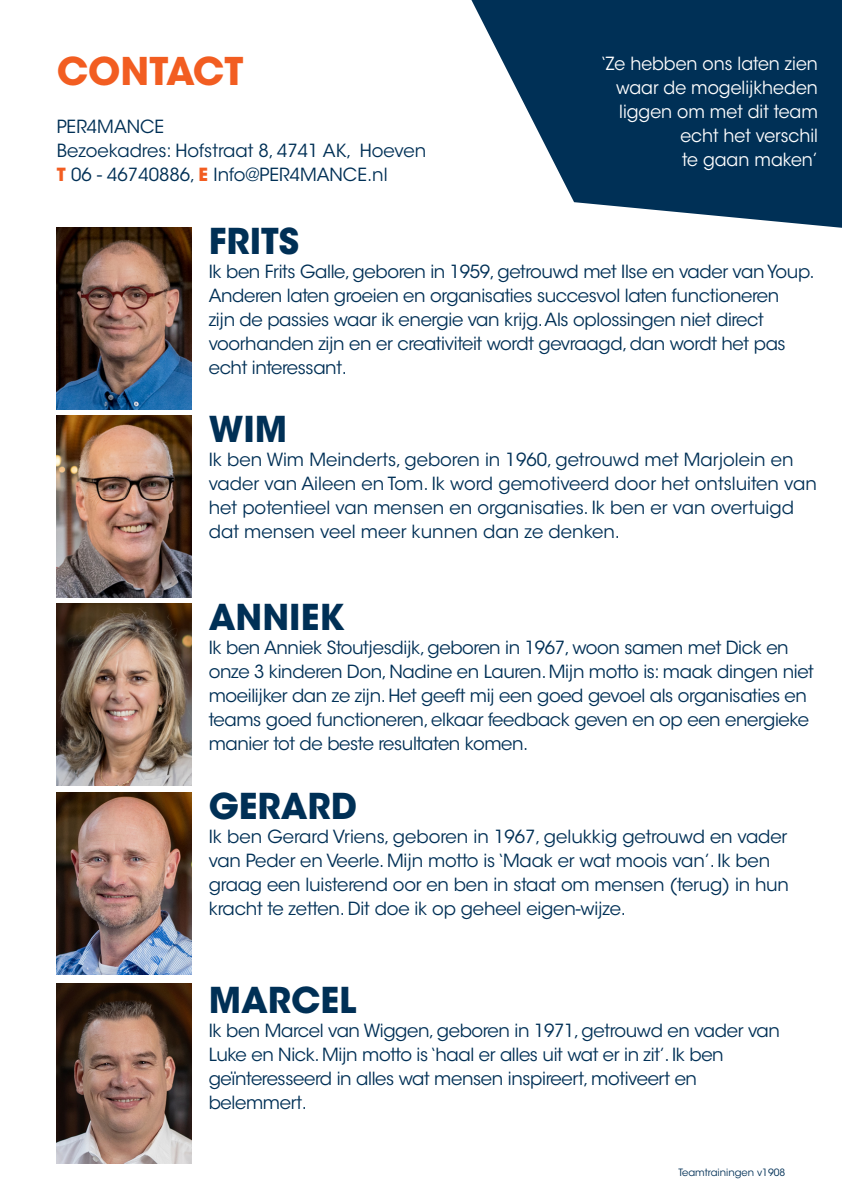
<style>
.page{position:relative;width:842px;height:1191px;background:#fff}
.page>*{position:absolute;margin:0;border:0;box-sizing:border-box;transform-origin:0 0}
.t1{font:700 38px "ITC Avant Garde Std";color:#f25d21}
.t2{font:700 35.4px "ITC Avant Garde Std";color:#003056}
.t3{font:18px/24px "ITC Avant Garde Std";letter-spacing:-.02em;color:#003056}
.t4{font:18px/24px "ITC Avant Garde Std";color:#003056}
.t5{font:18px/24px "ITC Avant Garde Std";color:#fff;text-align:right;scale:.96 1}
.t6{font:10px "ITC Avant Garde Std";color:#003056}
.s1{font-weight:700;color:#f25d21}
</style>
<div class="page">
<svg style="left:471px;top:0;width:371px;height:228px;fill:#003056"></svg>
<img style="left:57px;top:983px;width:135px;height:180px">
<img style="left:57px;top:793px;width:135px;height:181px">
<img style="left:57px;top:228px;width:135px;height:181px">
<img style="left:57px;top:416px;width:135px;height:181px">
<img style="left:57px;top:603px;width:135px;height:182px">
<p class="t1" style="left:57px;top:46px;width:188px">CONTACT</p>
<p class="t4" style="left:57px;top:115px;width:109px">PER4MANCE</p>
<p class="t4" style="left:57px;top:139px;width:371px">Bezoekadres: Hofstraat 8, 4741 AK, Hoeven</p>
<p class="t4" style="left:57px;top:163px;width:332px"><span class="s1">T</span> 06 - 46740886, <span class="s1">E</span> Info@PER4MANCE.nl</p>
<p class="t5" style="left:601px;top:52px;width:228px">‘Ze hebben ons laten zien waar de mogelijkheden liggen om met dit team echt het verschil<br>te gaan maken’</p>
<p class="t2" style="left:209px;top:218px;width:92px">FRITS</p>
<p class="t3" style="left:209px;top:260px;width:607px">Ik ben Frits Galle, geboren in 1959, getrouwd met Ilse en vader van Youp.<br>Anderen laten groeien en organisaties succesvol laten functioneren<br>zijn de passies waar ik energie van krijg. Als oplossingen niet direct voorhanden zijn en er creativiteit wordt gevraagd, dan wordt het pas echt interessant.</p>
<p class="t2" style="left:209px;top:406px;width:80px">WIM</p>
<p class="t4" style="left:209px;top:447px;width:610px">Ik ben Wim Meinderts, geboren in 1960, getrouwd met Marjolein en vader van Aileen en Tom. Ik word gemotiveerd door het ontsluiten van het potentieel van mensen en organisaties. Ik ben er van overtuigd dat mensen veel meer kunnen dan ze denken.</p>
<p class="t2" style="left:209px;top:594px;width:137px">ANNIEK</p>
<p class="t3" style="left:209px;top:635px;width:607px">Ik ben Anniek Stoutjesdijk, geboren in 1967, woon samen met Dick en onze 3 kinderen Don, Nadine en Lauren. Mijn motto is: maak dingen niet moeilijker dan ze zijn. Het geeft mij een goed gevoel als organisaties en teams goed functioneren, elkaar feedback geven en op een energieke manier tot de beste resultaten komen.</p>
<p class="t2" style="left:209px;top:783px;width:150px">GERARD</p>
<p class="t3" style="left:209px;top:824px;width:582px">Ik ben Gerard Vriens, geboren in 1967, gelukkig getrouwd en vader van Peder en Veerle. Mijn motto is ‘Maak er wat moois van’. Ik ben graag een luisterend oor en ben in staat om mensen (terug) in hun kracht te zetten. Dit doe ik op geheel eigen-wijze.</p>
<p class="t2" style="left:209px;top:977px;width:149px">MARCEL</p>
<p class="t3" style="left:209px;top:1018px;width:573px">Ik ben Marcel van Wiggen, geboren in 1971, getrouwd en vader van Luke en Nick. Mijn motto is ‘haal er alles uit wat er in zit’. Ik ben geïnteresseerd in alles wat mensen inspireert, motiveert en belemmert.</p>
<p class="t6" style="left:678px;top:1166px;width:108px">Teamtrainingen v1908</p>
</div>
